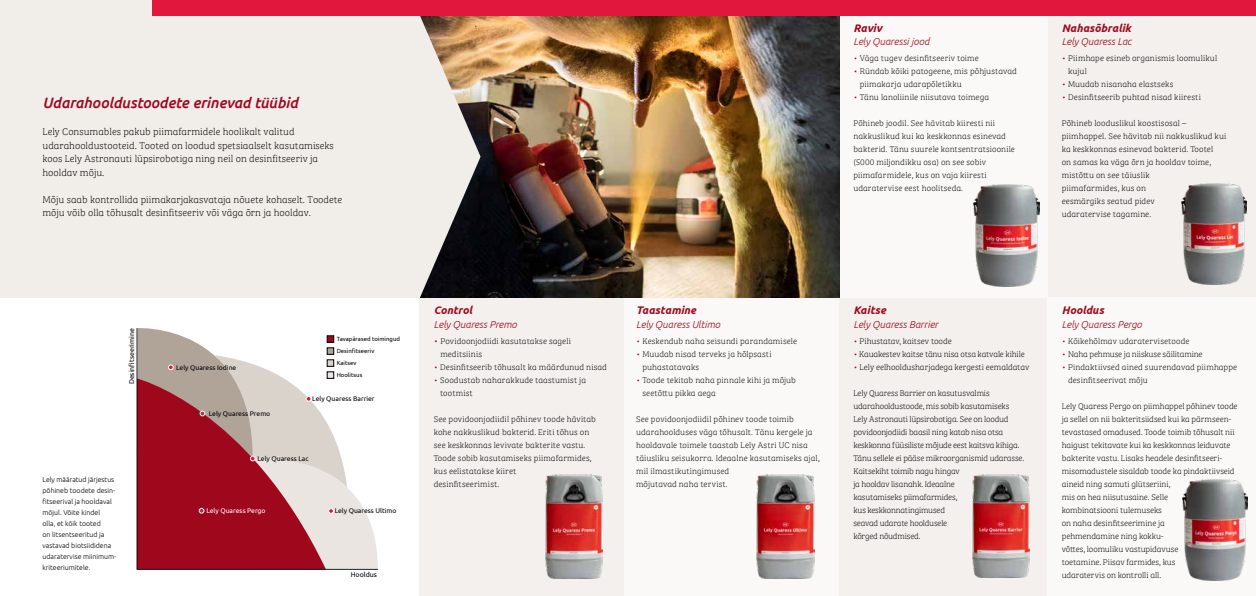
<style>
.page{position:relative;width:1256px;height:596px;background:#fff}
.page>*{position:absolute;margin:0;border:0;box-sizing:border-box;transform-origin:0 0}
.t1{font:italic 500 15px "Ubuntu";letter-spacing:-.005em;color:#9e071c}
.t2{font:italic 700 11px "Ubuntu";letter-spacing:.005em;color:#9e071c}
.t3{font:10px/13.5px "Bree Serif Th";color:#000}
.t4{font:italic 300 10px "Ubuntu";color:#9e071c}
.t5{font:8.5px/13px "Bree Serif Th";color:#000}
.t6{font:300 7px/11px "Ubuntu";color:#000}
.t7{font:7px "Ubuntu";color:#000}
.t8{font:6.8px "Ubuntu";color:#000}
.t9{font:6.8px "Ubuntu";color:#fff}
.t10{font:500 6.4px "Ubuntu";color:#000}
.t11{font:6px/12.1px "Ubuntu";color:#000}
.t12{font:5.5px/11.5px "Myriad Pro";color:#000}
.s1{color:#9e071c}
.s2{font-size:9px;color:#9e071c}
</style>
<div class="page">
<div style="left:624px;top:298px;width:215px;height:297px;background:#faf9f8"></div>
<div style="left:839px;top:298px;width:208px;height:297px;background:#f3f0ed"></div>
<div style="left:1047px;top:15px;width:209px;height:283px;background:#f3f0ed"></div>
<div style="left:839px;top:0;width:208px;height:298px;background:#faf9f8"></div>
<div style="left:1047px;top:298px;width:209px;height:297px;background:#faf9f8"></div>
<div style="left:420px;top:298px;width:204px;height:297px;background:#f3f0ed"></div>
<img style="left:972px;top:474px;width:57px;height:103px">
<img style="left:545px;top:474px;width:58px;height:104px">
<img style="left:757px;top:474px;width:57px;height:104px">
<svg style="left:137px;top:328px;width:241px;height:241px"></svg>
<img style="left:480px;top:15px;width:359px;height:283px">
<img style="left:1181px;top:183px;width:66px;height:102px">
<img style="left:974px;top:184px;width:65px;height:102px">
<img style="left:1182px;top:479px;width:65px;height:101px">
<svg style="left:420px;top:15px;width:60px;height:283px;background:#a89d94"></svg>
<div style="left:0;top:0;width:420px;height:298px;background:#f1ede9"></div>
<div style="left:337px;top:333px;width:70px;height:47px;background:#fff"></div>
<div style="left:153px;top:0;width:1103px;height:15px;background:#e1173d"></div>
<h1 class="t1" style="left:43px;top:93px;width:257px">Udarahooldustoodete erinevad tüübid</h1>
<p class="t3" style="left:43px;top:124px;width:293px">Lely Consumables pakub piimafarmidele hoolikalt valitud udarahooldustooteid. Tooted on loodud spetsiaalselt kasutamiseks koos Lely Astronauti lüpsirobotiga ning neil on desinfitseeriv ja hooldav mõju.</p>
<p class="t3" style="left:43px;top:192px;width:301px">Mõju saab kontrollida piimakarjakasvataja nõuete kohaselt. Toodete mõju võib olla tõhusalt desinfitseeriv või väga õrn ja hooldav.</p>
<p class="t2" style="left:853px;top:21px;width:30px">Raviv</p>
<p class="t4" style="left:853px;top:35px;width:78px">Lely Quaressi jood</p>
<p class="t5" style="left:853px;top:51px;width:127px"><span class="s1">•</span> Väga tugev desinfitseeriv toime</p>
<p class="t5" style="left:860px;top:64px;width:159px;text-indent:-6px"><span class="s1">•</span> Ründab kõiki patogeene, mis põhjustavad piimakarja udarapõletikku</p>
<p class="t5" style="left:853px;top:90px;width:137px"><span class="s1">•</span> Tänu lanoliinile niisutava toimega</p>
<p class="t5" style="left:853px;top:116px;width:163px">Põhineb joodil. See hävitab kiiresti nii nakkuslikud kui ka keskkonnas esinevad bakterid. Tänu suurele kontsentratsioonile (5000 miljondikku osa) on see sobiv piimafarmidele, kus on vaja kiiresti udaratervise eest hoolitseda.</p>
<p class="t2" style="left:1062px;top:21px;width:71px">Nahasõbralik</p>
<p class="t4" style="left:1062px;top:35px;width:72px">Lely Quaress Lac</p>
<p class="t5" style="left:1068px;top:51px;width:151px;text-indent:-6px"><span class="s1">•</span> Piimhape esineb organismis loomulikul kujul</p>
<p class="t5" style="left:1062px;top:77px;width:113px"><span class="s1">•</span> Muudab nisanaha elastseks</p>
<p class="t5" style="left:1062px;top:90px;width:141px"><span class="s1">•</span> Desinfitseerib puhtad nisad kiiresti</p>
<p class="t5" style="left:1062px;top:116px;width:166px">Põhineb looduslikul koostisosal – piimhappel. See hävitab nii nakkuslikud kui ka keskkonnas esinevad bakterid. Tootel<br>on samas ka väga õrn ja hooldav toime, mistõttu on see täiuslik<br>piimafarmides, kus on<br>eesmärgiks seatud pidev<br>udaratervise tagamine.</p>
<p class="t7" style="left:127px;top:384px;width:58px;rotate:-90deg">Desinfitseerimine</p>
<p class="t10" style="left:127px;top:367px;width:37px;rotate:-90deg">Disinfection</p>
<p class="t12" style="left:337px;top:333px;width:29px">Routine<br>Disinfecting</p>
<p class="t11" style="left:337px;top:332px;width:65px">Tavapärased toimingud<br>Desinfitseeriv<br>Kaitsev<br>Hoolitsus</p>
<p class="t12" style="left:337px;top:357px;width:26px;line-height:11.9px">Protecting<br>Caring</p>
<p class="t8" style="left:176px;top:363px;width:62px">Lely Quaress Iodine</p>
<p class="t8" style="left:209px;top:409px;width:63px">Lely Quaress Premo</p>
<p class="t8" style="left:312px;top:394px;width:64px">Lely Quaress Barrier</p>
<p class="t6" style="left:43px;top:473px;width:75px">Lely määratud järjestus põhineb toodete desin&shy;fitseerival ja hooldaval mõjul. Võite kindel<br>olla, et kõik tooted<br>on litsentseeritud ja vastavad biotsiididena udaratervise miinimum&shy;kriteeriumitele.</p>
<p class="t8" style="left:257px;top:454px;width:53px">Lely Quaress Lac</p>
<p class="t9" style="left:206px;top:506px;width:61px">Lely Quaress Pergo</p>
<p class="t8" style="left:335px;top:506px;width:63px">Lely Quaress Ultimo</p>
<p class="t7" style="left:351px;top:570px;width:28px">Hooldus</p>
<p class="t10" style="left:362px;top:570px;width:15px">Care</p>
<p class="t2" style="left:434px;top:303px;width:40px">Control</p>
<p class="t4" style="left:434px;top:318px;width:85px">Lely Quaress Premo</p>
<p class="t5" style="left:440px;top:333px;width:132px;text-indent:-7px"><span class="s2">•</span> Povidoonjodiidi kasutatakse sageli meditsiinis</p>
<p class="t5" style="left:434px;top:359px;width:175px"><span class="s1">•</span> Desinfitseerib tõhusalt ka määrdunud nisad</p>
<p class="t5" style="left:440px;top:372px;width:147px;text-indent:-6px"><span class="s1">•</span> Soodustab naharakkude taastumist ja tootmist</p>
<p class="t5" style="left:434px;top:411px;width:164px">See povidoonjodiidil põhinev toode hävitab kohe nakkuslikud bakterid. Eriti tõhus on see keskkonnas levivate bakterite vastu.<br>Toode sobib kasutamiseks piimafarmides, kus eelistatakse kiiret<br>desinfitseerimist.</p>
<p class="t2" style="left:636px;top:303px;width:61px">Taastamine</p>
<p class="t4" style="left:636px;top:318px;width:86px">Lely Quaress Ultimo</p>
<p class="t5" style="left:636px;top:333px;width:162px"><span class="s1">•</span> Keskendub naha seisundi parandamisele</p>
<p class="t5" style="left:642px;top:346px;width:131px;text-indent:-6px"><span class="s1">•</span> Muudab nisad terveks ja hõlpsasti puhastatavaks</p>
<p class="t5" style="left:642px;top:372px;width:155px;text-indent:-6px"><span class="s1">•</span> Toode tekitab naha pinnale kihi ja mõjub seetõttu pikka aega</p>
<p class="t5" style="left:636px;top:411px;width:185px">See povidoonjodiidil põhinev toode toimib udarahoolduses väga tõhusalt. Tänu kergele ja hooldavale toimele taastab Lely Astri UC nisa täiusliku seisukorra. Ideaalne kasutamiseks ajal, mil ilmastikutingimused<br>mõjutavad naha tervist.</p>
<p class="t2" style="left:853px;top:303px;width:34px">Kaitse</p>
<p class="t4" style="left:853px;top:318px;width:86px">Lely Quaress Barrier</p>
<p class="t5" style="left:853px;top:333px;width:100px"><span class="s1">•</span> Pihustatav, kaitsev toode</p>
<p class="t5" style="left:853px;top:346px;width:173px"><span class="s1">•</span> Kauakestev kaitse tänu nisa otsa katvale kihile</p>
<p class="t5" style="left:853px;top:359px;width:177px"><span class="s1">•</span> Lely eelhooldusharjadega kergesti eemaldatav</p>
<p class="t5" style="left:853px;top:385px;width:172px">Lely Quaress Barrier on kasutusvalmis udarahooldustoode, mis sobib kasutamiseks Lely Astronauti lüpsirobotiga. See on loodud povidoonjodiidi baasil ning katab nisa otsa keskkonna füüsiliste mõjude eest kaitsva kihiga.<br>Tänu sellele ei pääse mikroorganismid udarasse.<br>Kaitsekiht toimib nagu hingav<br>ja hooldav lisanahk. Ideaalne<br>kasutamiseks piimafarmides,<br>kus keskkonnatingimused<br>seavad udarate hooldusele<br>kõrged nõudmised.</p>
<p class="t2" style="left:1062px;top:303px;width:44px">Hooldus</p>
<p class="t4" style="left:1062px;top:318px;width:82px">Lely Quaress Pergo</p>
<p class="t5" style="left:1062px;top:333px;width:129px"><span class="s1">•</span> Kõikehõlmav udaratervisetoode</p>
<p class="t5" style="left:1062px;top:346px;width:142px"><span class="s1">•</span> Naha pehmuse ja niiskuse säilitamine</p>
<p class="t5" style="left:1068px;top:359px;width:171px;text-indent:-6px"><span class="s1">•</span> Pindaktiivsed ained suurendavad piimhappe desinfitseerivat mõju</p>
<p class="t5" style="left:1062px;top:398px;width:177px">Lely Quaress Pergo on piimhappel põhinev toode ja sellel on nii bakteritsiidsed kui ka pärmseen&shy;tevastased omadused. Toode toimib tõhusalt nii haigust tekitavate kui ka keskkonnas leiduvate bakterite vastu. Lisaks headele desinfitseeri&shy;misomadustele sisaldab toode ka pindaktiivseid aineid ning samuti glütseriini,<br>mis on hea niisutusaine. Selle<br>kombinatsiooni tulemuseks<br>on naha desinfitseerimine ja<br>pehmendamine ning kokku-<br>võttes, loomuliku vastupidavuse<br>toetamine. Piisav farmides, kus<br>udaratervis on kontrolli all.</p>
</div>
